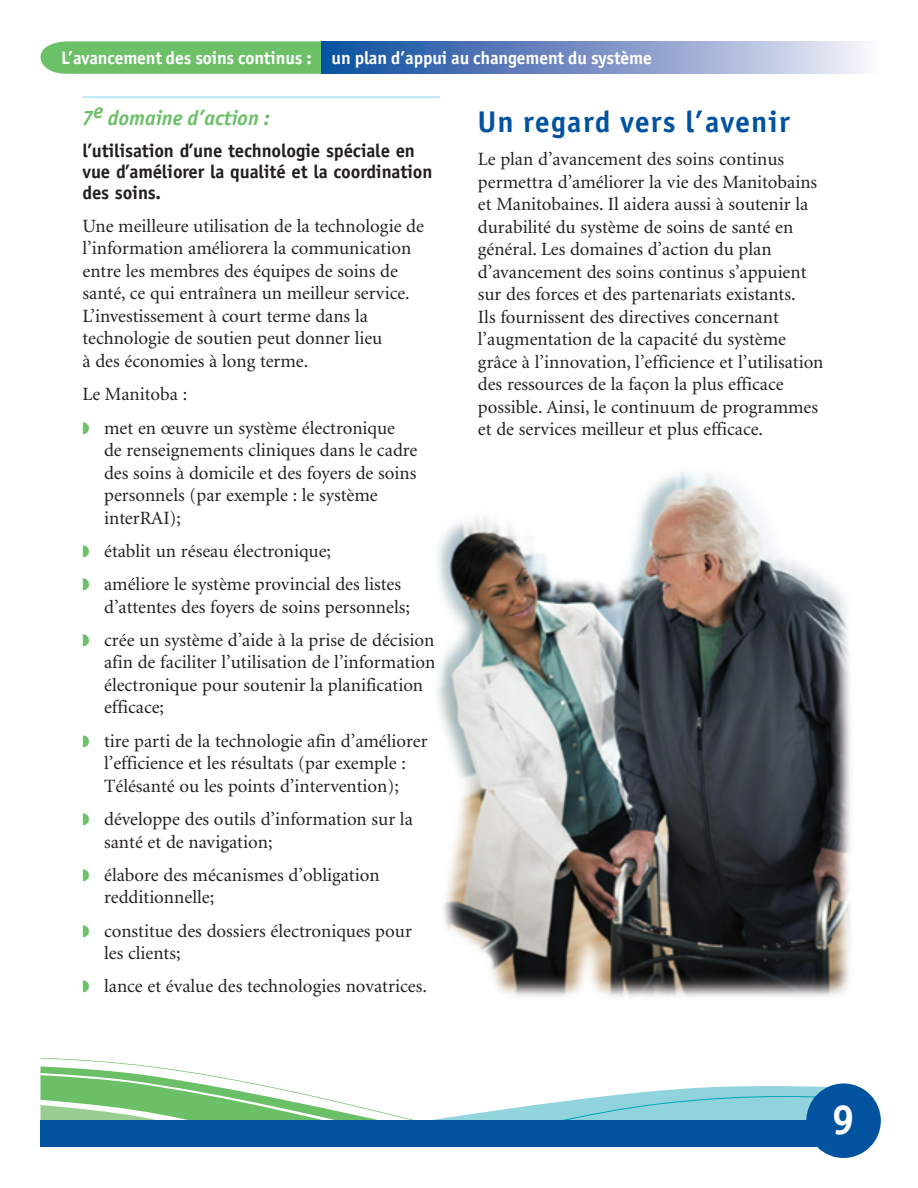
<style>
.page{position:relative;width:918px;height:1188px;background:#fff}
.page>*{position:absolute;margin:0;border:0;box-sizing:border-box;transform-origin:0 0}
.t1{font:700 42px "Officina San ITC";color:#fff}
.t2{font:700 30px "Officina San ITC";letter-spacing:.045em;color:#0153a0}
.t3{font:italic 700 21px "Officina San ITC";color:#6cc068}
.t4{font:18.75px/22.5px "Minion";color:#231f20}
.t5{font:700 18.75px/21px "Officina Sans";letter-spacing:-.01em;color:#231f20}
.t6{font:700 18px "Officina San ITC";letter-spacing:-.005em;color:#fff}
.s1{color:#6cc068}
</style>
<div class="page">
<img style="left:437px;top:471px;width:413px;height:526px">
<svg style="left:40px;top:1058px;width:786px;height:62px"></svg>
<div style="left:40px;top:1120px;width:806px;height:28px;background:#0153a0"></div>
<div style="left:806px;top:1083px;width:75px;height:75px;background:#0153a0;border-radius:50%"></div>
<hr style="left:83px;top:96px;width:357px;height:2px;background:#aae0f9">
<svg style="left:40px;top:41px;width:281px;height:33px;background:#71c26d"></svg>
<div style="left:321px;top:41px;width:557px;height:33px;background:linear-gradient(to right,#09469b,#f3ebf7)"></div>
<p class="t6" style="left:61px;top:46px;width:592px">L’avancement des soins continus : un plan d’appui au changement du système</p>
<p class="t3" style="left:83px;top:105px;width:189px">7e domaine d’action :</p>
<p class="t5" style="left:83px;top:140px;width:351px">l’utilisation d’une technologie spéciale en vue d’améliorer la qualité et la coordination des soins.</p>
<p class="t4" style="left:83px;top:215px;width:343px">Une meilleure utilisation de la technologie de l’information améliorera la communication entre les membres des équipes de soins de santé, ce qui entraînera un meilleur service.<br>L’investissement à court terme dans la technologie de soutien peut donner lieu<br>à des économies à long terme.</p>
<p class="t4" style="left:83px;top:378px;width:314px;line-height:33.3px">Le Manitoba :<br><span class="s1">◗</span> met en œuvre un système électronique</p>
<p class="t4" style="left:104px;top:439px;width:315px">de renseignements cliniques dans le cadre des soins à domicile et des foyers de soins personnels (par exemple : le système interRAI);</p>
<p class="t4" style="left:83px;top:535px;width:320px;line-height:33.3px"><span class="s1">◗</span> établit un réseau électronique;<br><span class="s1">◗</span> améliore le système provincial des listes</p>
<p class="t4" style="left:83px;top:591px;width:353px;line-height:33.3px;text-align:center">d’attentes des foyers de soins personnels;<br><span class="s1">◗</span> crée un système d’aide à la prise de décision</p>
<p class="t4" style="left:104px;top:652px;width:333px">afin de faciliter l’utilisation de l’information électronique pour soutenir la planification efficace;</p>
<p class="t4" style="left:83px;top:730px;width:347px;text-align:center"><span class="s1">◗</span> tire parti de la technologie afin d’améliorer l’efficience et les résultats (par exemple :<br>Télésanté ou les points d’intervention);</p>
<p class="t4" style="left:104px;top:808px;width:310px;text-indent:-22px"><span class="s1">◗</span> développe des outils d’information sur la santé et de navigation;</p>
<p class="t4" style="left:104px;top:864px;width:277px;text-indent:-22px"><span class="s1">◗</span> élabore des mécanismes d’obligation redditionnelle;</p>
<p class="t4" style="left:104px;top:920px;width:309px;text-indent:-22px"><span class="s1">◗</span> constitue des dossiers électroniques pour les clients;</p>
<p class="t4" style="left:83px;top:976px;width:346px"><span class="s1">◗</span> lance et évalue des technologies novatrices.</p>
<h2 class="t2" style="left:478px;top:103px;width:313px">Un regard vers l’avenir</h2>
<p class="t4" style="left:478px;top:149px;width:347px">Le plan d’avancement des soins continus permettra d’améliorer la vie des Manitobains et Manitobaines. Il aidera aussi à soutenir la durabilité du système de soins de santé en général. Les domaines d’action du plan d’avancement des soins continus s’appuient sur des forces et des partenariats existants.<br>Ils fournissent des directives concernant l’augmentation de la capacité du système grâce à l’innovation, l’efficience et l’utilisation des ressources de la façon la plus efficace possible. Ainsi, le continuum de programmes et de services meilleur et plus efficace.</p>
<h1 class="t1" style="left:832px;top:1093px;width:24px">9</h1>
</div>
